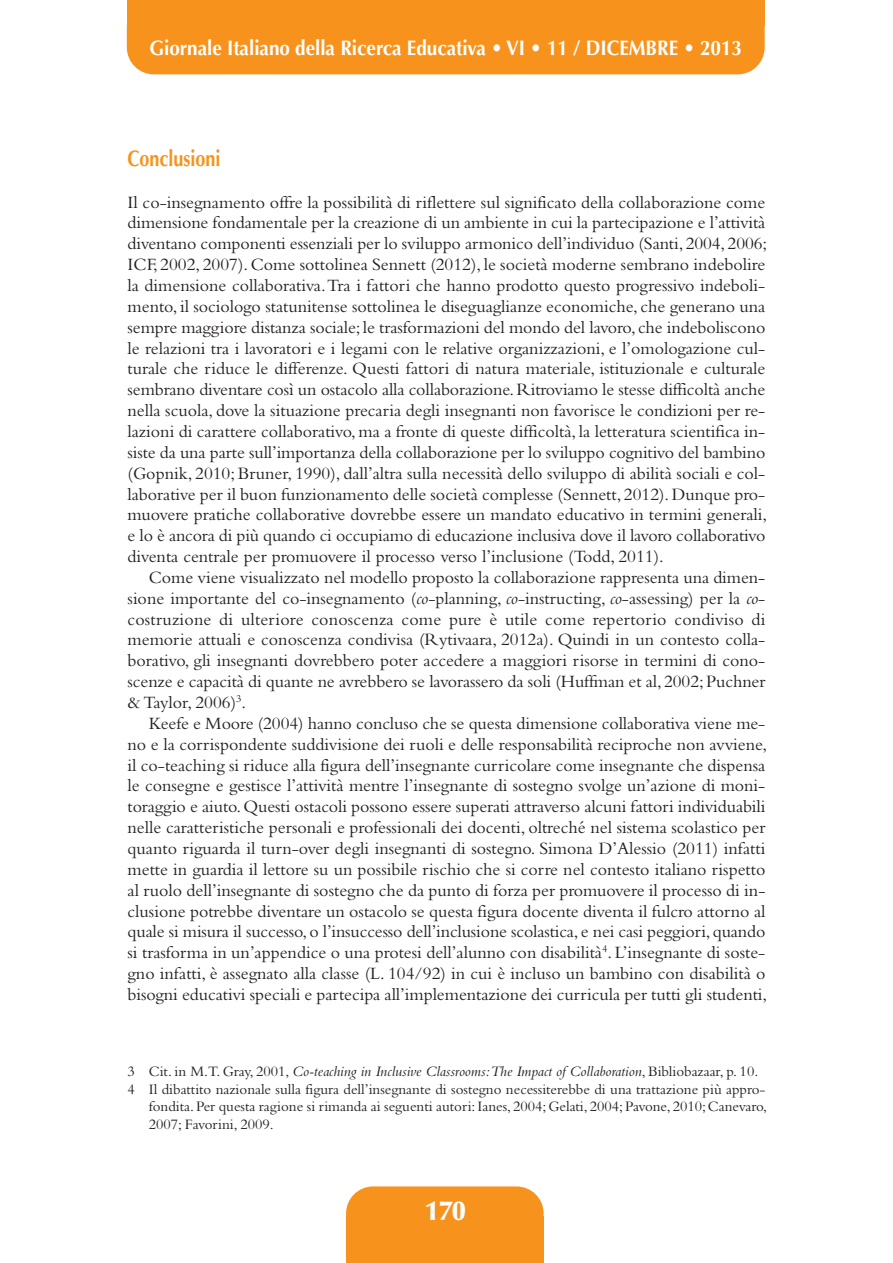
<style>
.page{position:relative;width:893px;height:1263px;background:#fff}
.page>*{position:absolute;margin:0;border:0;box-sizing:border-box;transform-origin:0 0}
.t1{font:900 27px "Optima";color:#fff}
.t2{font:700 22.5px "Optima";color:#f7931d;scale:.8 1}
.t3{font:700 21px "Optima";color:#fff;scale:.9 1}
.t4{font:18px "Bembo";color:#231f20}
.t5{font:15px "Bembo";color:#231f20}
.t6{font:italic 15px "Bembo";color:#231f20}
.s1{font-style:italic}
.s2{font-style:normal}
</style>
<div class="page">
<div style="left:127px;top:1px;width:638px;height:73px;background:#f7931d;border-radius:27px"></div>
<div style="left:127px;top:0;width:638px;height:26px;background:#f7931d"></div>
<div style="left:346px;top:1216px;width:198px;height:47px;background:#f7931d"></div>
<div style="left:346px;top:1186px;width:198px;height:55px;background:#f7931d;border-radius:27px"></div>
<p class="t3" style="left:149px;top:40px;width:660px">Giornale Italiano della Ricerca Educativa • VI • 11 / DICEMBRE • 2013</p>
<p class="t2" style="left:128px;top:149px;width:118px">Conclusioni</p>
<p class="t4" style="left:128px;top:196px;width:639px">Il co-insegnamento offre la possibilità di riflettere sul significato della collaborazione come</p>
<p class="t4" style="left:128px;top:217px;width:639px">dimensione fondamentale per la creazione di un ambiente in cui la partecipazione e l’attività</p>
<p class="t4" style="left:128px;top:237px;width:641px">diventano componenti essenziali per lo sviluppo armonico dell’individuo (Santi, 2004, 2006;</p>
<p class="t4" style="left:128px;top:258px;width:639px">ICF, 2002, 2007).Come sottolinea Sennett (2012), le società moderne sembrano indebolire</p>
<p class="t4" style="left:128px;top:279px;width:639px">la dimensione collaborativa.Tra i fattori che hanno prodotto questo progressivo indeboli-</p>
<p class="t4" style="left:128px;top:300px;width:639px">mento, il sociologo statunitense sottolinea le diseguaglianze economiche, che generano una</p>
<p class="t4" style="left:128px;top:321px;width:639px">sempre maggiore distanza sociale; le trasformazioni del mondo del lavoro, che indeboliscono</p>
<p class="t4" style="left:128px;top:342px;width:639px">le relazioni tra i lavoratori e i legami con le relative organizzazioni, e l’omologazione cul-</p>
<p class="t4" style="left:128px;top:362px;width:639px">turale che riduce le differenze. Questi fattori di natura materiale, istituzionale e culturale</p>
<p class="t4" style="left:128px;top:383px;width:639px">sembrano diventare così un ostacolo alla collaborazione.Ritroviamo le stesse difficoltà anche</p>
<p class="t4" style="left:128px;top:404px;width:639px">nella scuola, dove la situazione precaria degli insegnanti non favorisce le condizioni per re-</p>
<p class="t4" style="left:128px;top:425px;width:639px">lazioni di carattere collaborativo,ma a fronte di queste difficoltà, la letteratura scientifica in-</p>
<p class="t4" style="left:128px;top:446px;width:639px">siste da una parte sull’importanza della collaborazione per lo sviluppo cognitivo del bambino</p>
<p class="t4" style="left:128px;top:467px;width:639px">(Gopnik, 2010; Bruner, 1990), dall’altra sulla necessità dello sviluppo di abilità sociali e col-</p>
<p class="t4" style="left:128px;top:488px;width:639px">laborative per il buon funzionamento delle società complesse (Sennett, 2012).Dunque pro-</p>
<p class="t4" style="left:128px;top:508px;width:641px">muovere pratiche collaborative dovrebbe essere un mandato educativo in termini generali,</p>
<p class="t4" style="left:128px;top:529px;width:639px">e lo è ancora di più quando ci occupiamo di educazione inclusiva dove il lavoro collaborativo</p>
<p class="t4" style="left:128px;top:550px;width:538px">diventa centrale per promuovere il processo verso l’inclusione (Todd, 2011).</p>
<p class="t4" style="left:149px;top:571px;width:618px">Come viene visualizzato nel modello proposto la collaborazione rappresenta una dimen-</p>
<p class="t4" style="left:128px;top:592px;width:639px">sione importante del co-insegnamento (<span class="s1">co</span>-planning, <span class="s1">co</span>-instructing, <span class="s1">co</span>-assessing) per la <span class="s1">co</span>-</p>
<p class="t4" style="left:128px;top:613px;width:639px">costruzione di ulteriore conoscenza come pure è utile come repertorio condiviso di</p>
<p class="t4" style="left:128px;top:634px;width:639px">memorie attuali e conoscenza condivisa (Rytivaara, 2012a). Quindi in un contesto colla-</p>
<p class="t4" style="left:128px;top:654px;width:639px">borativo, gli insegnanti dovrebbero poter accedere a maggiori risorse in termini di cono-</p>
<p class="t4" style="left:128px;top:675px;width:639px">scenze e capacità di quante ne avrebbero se lavorassero da soli (Huffman et al, 2002;Puchner</p>
<p class="t4" style="left:128px;top:696px;width:120px">&amp; Taylor, 2006)<sup>3</sup>.</p>
<p class="t4" style="left:149px;top:717px;width:618px">Keefe e Moore (2004) hanno concluso che se questa dimensione collaborativa viene me-</p>
<p class="t4" style="left:128px;top:738px;width:641px">no e la corrispondente suddivisione dei ruoli e delle responsabilità reciproche non avviene,</p>
<p class="t4" style="left:128px;top:759px;width:639px">il co-teaching si riduce alla figura dell’insegnante curricolare come insegnante che dispensa</p>
<p class="t4" style="left:128px;top:779px;width:639px">le consegne e gestisce l’attività mentre l’insegnante di sostegno svolge un’azione di moni-</p>
<p class="t4" style="left:128px;top:800px;width:639px">toraggio e aiuto.Questi ostacoli possono essere superati attraverso alcuni fattori individuabili</p>
<p class="t4" style="left:128px;top:821px;width:639px">nelle caratteristiche personali e professionali dei docenti, oltreché nel sistema scolastico per</p>
<p class="t4" style="left:128px;top:842px;width:639px">quanto riguarda il turn-over degli insegnanti di sostegno. Simona D’Alessio (2011) infatti</p>
<p class="t4" style="left:128px;top:863px;width:639px">mette in guardia il lettore su un possibile rischio che si corre nel contesto italiano rispetto</p>
<p class="t4" style="left:128px;top:884px;width:639px">al ruolo dell’insegnante di sostegno che da punto di forza per promuovere il processo di in-</p>
<p class="t4" style="left:128px;top:905px;width:639px">clusione potrebbe diventare un ostacolo se questa figura docente diventa il fulcro attorno al</p>
<p class="t4" style="left:128px;top:925px;width:639px">quale si misura il successo,o l’insuccesso dell’inclusione scolastica, e nei casi peggiori, quando</p>
<p class="t4" style="left:128px;top:946px;width:639px">si trasforma in un’appendice o una protesi dell’alunno con disabilità<sup>4</sup>. L’insegnante di soste-</p>
<p class="t4" style="left:128px;top:967px;width:639px">gno infatti, è assegnato alla classe (L. 104/92) in cui è incluso un bambino con disabilità o</p>
<p class="t4" style="left:128px;top:988px;width:641px">bisogni educativi speciali e partecipa all’implementazione dei curricula per tutti gli studenti,</p>
<p class="t6" style="left:128px;top:1066px;width:632px"><span class="s2">3 Cit. in M.T. Gray, 2001,</span> Co-teaching in Inclusive Classrooms:The Impact of Collaboration<span class="s2">, Bibliobazaar, p. 10.</span></p>
<p class="t5" style="left:128px;top:1083px;width:639px">4 Il dibattito nazionale sulla figura dell’insegnante di sostegno necessiterebbe di una trattazione più appro-</p>
<p class="t5" style="left:149px;top:1101px;width:620px">fondita.Per questa ragione si rimanda ai seguenti autori:Ianes, 2004;Gelati, 2004;Pavone, 2010;Canevaro,</p>
<p class="t5" style="left:149px;top:1119px;width:126px">2007; Favorini, 2009.</p>
<p class="t1" style="left:425px;top:1200px;width:42px">170</p>
</div>
